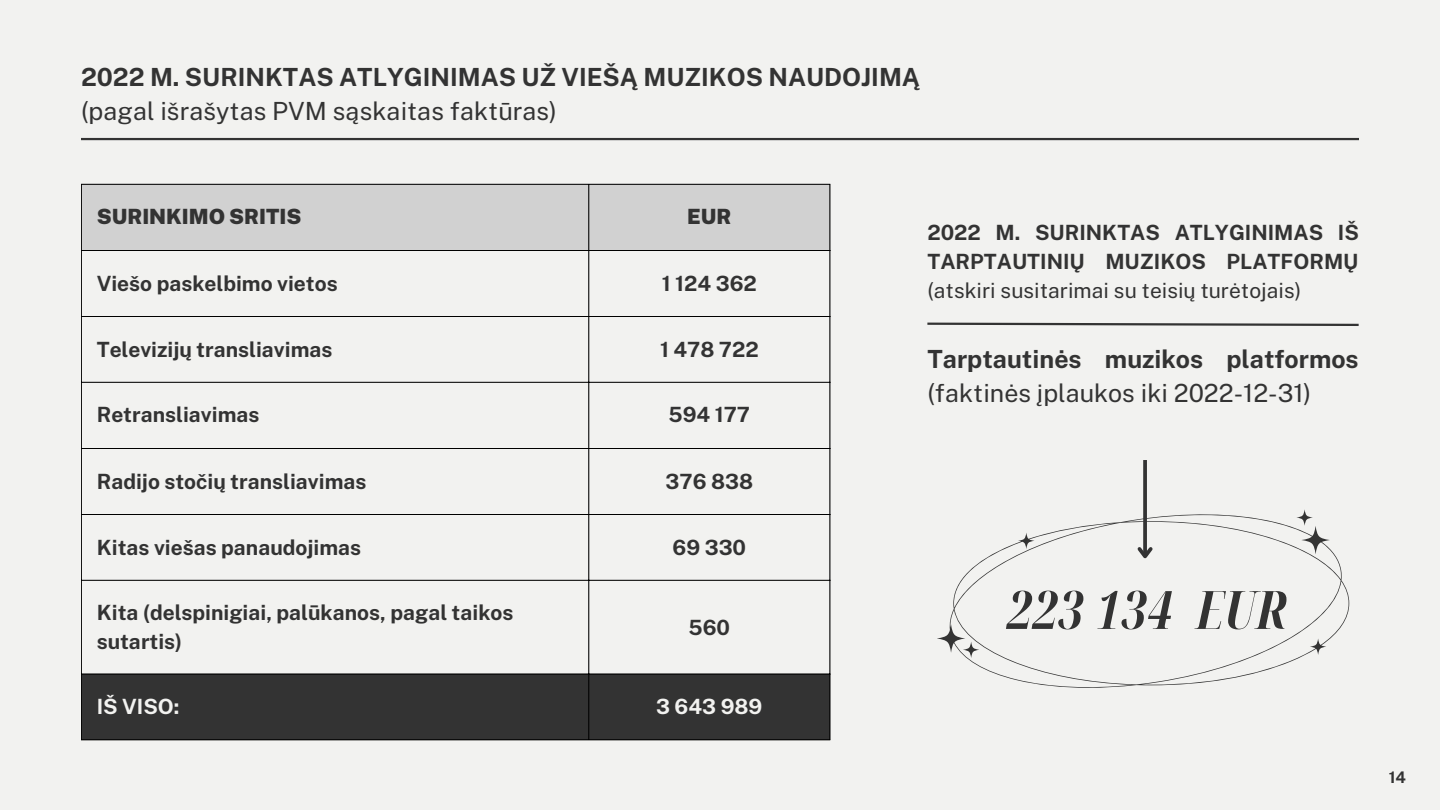
<style>
.page{position:relative;width:1440px;height:810px;background:#f2f2f0}
.page>*{position:absolute;margin:0;border:0;box-sizing:border-box;transform-origin:0 0}
.t1{font:italic 700 extra-condensed 52.9px "Noto Serif Display";color:#333}
.t2{font:700 25px "Public Sans";color:#333}
.t3{font:25px "Public Sans";color:#333}
.t4{font:700 21px/29.2px "Public Sans";color:#333}
.t5{font:21px "Public Sans";color:#333}
.t6{font:900 21px "Public Sans";color:#333}
.t7{font:700 21px "Public Sans";color:#f2f2f0}
.t8{font:700 16px "Public Sans";color:#333}
</style>
<div class="page">
<hr style="left:81px;top:138px;width:1278px;height:2px;background:#333">
<div style="left:82px;top:185px;width:748px;height:65px;background:#d1d1d1"></div>
<div style="left:82px;top:675px;width:748px;height:64px;background:#333"></div>
<hr style="left:81px;top:185px;width:1px;height:554px;background:#000">
<hr style="left:588px;top:185px;width:1px;height:554px;background:#000">
<hr style="left:830px;top:185px;width:1px;height:554px;background:#000">
<hr style="left:81px;top:184px;width:749px;height:1px;background:#000">
<hr style="left:81px;top:250px;width:749px;height:1px;background:#000">
<hr style="left:81px;top:316px;width:749px;height:1px;background:#000">
<hr style="left:81px;top:382px;width:749px;height:1px;background:#000">
<hr style="left:81px;top:448px;width:749px;height:1px;background:#000">
<hr style="left:81px;top:514px;width:749px;height:1px;background:#000">
<hr style="left:81px;top:580px;width:749px;height:1px;background:#000">
<hr style="left:81px;top:674px;width:749px;height:1px;background:#000">
<hr style="left:81px;top:739px;width:749px;height:1px;background:#000">
<svg style="left:1143px;top:460px;width:4px;height:52px"></svg>
<svg style="left:927px;top:322px;width:432px;height:4px"></svg>
<svg style="left:937px;top:512px;width:412px;height:176px"></svg>
<svg style="left:963px;top:642px;width:16px;height:16px"></svg>
<svg style="left:1296px;top:509px;width:17px;height:17px"></svg>
<p class="t2" style="left:81px;top:62px;width:841px">2022 M. SURINKTAS ATLYGINIMAS UŽ VIEŠĄ MUZIKOS NAUDOJIMĄ</p>
<p class="t3" style="left:81px;top:97px;width:477px">(pagal išrašytas PVM sąskaitas faktūras)</p>
<p class="t6" style="left:97px;top:204px;width:206px">SURINKIMO SRITIS</p>
<p class="t6" style="left:687px;top:204px;width:46px">EUR</p>
<p class="t4" style="left:97px;top:268px;width:242px">Viešo paskelbimo vietos</p>
<p class="t4" style="left:662px;top:268px;width:97px">1 124 362</p>
<p class="t4" style="left:97px;top:334px;width:237px">Televizijų transliavimas</p>
<p class="t4" style="left:660px;top:334px;width:100px">1 478 722</p>
<p class="t4" style="left:97px;top:400px;width:164px">Retransliavimas</p>
<p class="t4" style="left:669px;top:400px;width:83px">594 177</p>
<p class="t4" style="left:97px;top:466px;width:271px">Radijo stočių transliavimas</p>
<p class="t4" style="left:666px;top:466px;width:89px">376 838</p>
<p class="t4" style="left:97px;top:532px;width:266px">Kitas viešas panaudojimas</p>
<p class="t4" style="left:673px;top:532px;width:75px">69 330</p>
<p class="t4" style="left:97px;top:597px;width:418px">Kita (delspinigiai, palūkanos, pagal taikos sutartis)</p>
<p class="t4" style="left:689px;top:612px;width:43px">560</p>
<p class="t7" style="left:97px;top:694px;width:84px">IŠ VISO:</p>
<p class="t7" style="left:656px;top:694px;width:108px">3 643 989</p>
<p class="t4" style="left:927px;top:218px;width:433px">2022 M. SURINKTAS ATLYGINIMAS IŠ<br>TARPTAUTINIŲ MUZIKOS PLATFORMŲ</p>
<p class="t5" style="left:927px;top:279px;width:375px">(atskiri susitarimai su teisių turėtojais)</p>
<p class="t2" style="left:927px;top:344px;width:433px">Tarptautinės muzikos platformos</p>
<p class="t3" style="left:927px;top:378px;width:385px">(faktinės įplaukos iki 2022-12-31)</p>
<h1 class="t1" style="left:1006px;top:572px;width:282px">223 134 EUR</h1>
<p class="t8" style="left:1389px;top:768px;width:19px">14</p>
</div>
